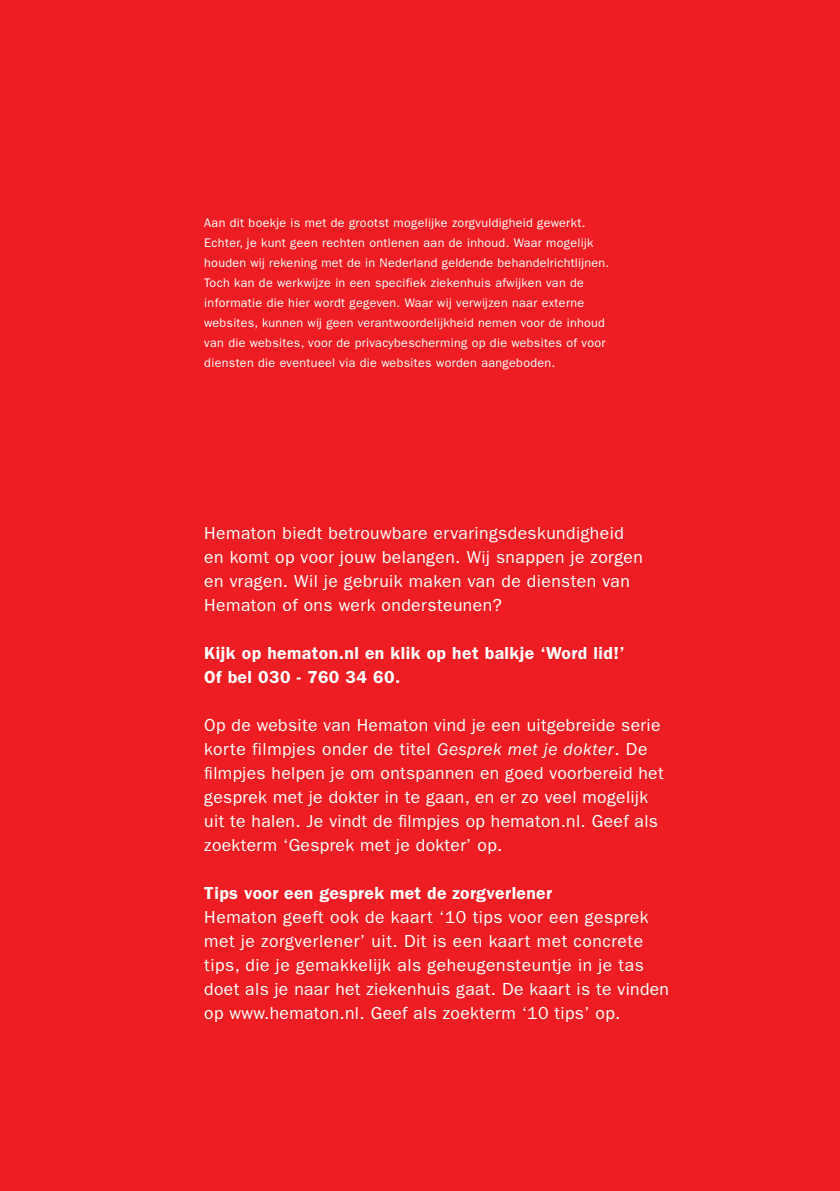
<style>
.page{position:relative;width:840px;height:1191px;background:#fff}
.page>*{position:absolute;margin:0;border:0;box-sizing:border-box;transform-origin:0 0}
.t1{font:17.6px/24px "ITC Franklin Gothic Std";letter-spacing:.025em;color:#fff}
.t2{font:600 17.6px/24px "ITC Franklin Gothic Std";letter-spacing:.025em;color:#fff}
.t3{font:12.4px/20px "ITC Franklin Gothic Std";letter-spacing:.025em;color:#fff}
.s1{font-style:italic}
</style>
<div class="page">
<div style="left:0;top:0;width:839px;height:1191px;background:#ee1d23"></div>
<hr style="left:0;top:0;width:1px;height:1191px;background:#fde7dc">
<p class="t3" style="left:204px;top:213px;width:406px">Aan dit boekje is met de grootst mogelijke zorgvuldigheid gewerkt.<br>Echter, je kunt geen rechten ontlenen aan de inhoud. Waar mogelijk houden wij rekening met de in Nederland geldende behandelrichtlijnen.<br>Toch kan de werkwijze in een specifiek ziekenhuis afwijken van de informatie die hier wordt gegeven. Waar wij verwijzen naar externe websites, kunnen wij geen verantwoordelijkheid nemen voor de inhoud van die websites, voor de privacybescherming op die websites of voor diensten die eventueel via die websites worden aangeboden.</p>
<p class="t1" style="left:204px;top:521px;width:440px">Hematon biedt betrouwbare ervaringsdeskundigheid en komt op voor jouw belangen. Wij snappen je zorgen en vragen. Wil je gebruik maken van de diensten van Hematon of ons werk ondersteunen?</p>
<p class="t2" style="left:204px;top:641px;width:421px">Kijk op hematon.nl en klik op het balkje ‘Word lid!’<br>Of bel 030 - 760 34 60.</p>
<p class="t1" style="left:204px;top:713px;width:460px">Op de website van Hematon vind je een uitgebreide serie korte filmpjes onder de titel <span class="s1">Gesprek met je dokter</span>. De filmpjes helpen je om ontspannen en goed voorbereid het gesprek met je dokter in te gaan, en er zo veel mogelijk uit te halen. Je vindt de filmpjes op hematon.nl. Geef als zoekterm ‘Gesprek met je dokter’ op.</p>
<p class="t2" style="left:204px;top:881px;width:349px">Tips voor een gesprek met de zorgverlener</p>
<p class="t1" style="left:204px;top:905px;width:466px">Hematon geeft ook de kaart ‘10 tips voor een gesprek met je zorgverlener’ uit. Dit is een kaart met concrete tips, die je gemakkelijk als geheugensteuntje in je tas doet als je naar het ziekenhuis gaat. De kaart is te vinden op www.hematon.nl. Geef als zoekterm ‘10 tips’ op.</p>
</div>
